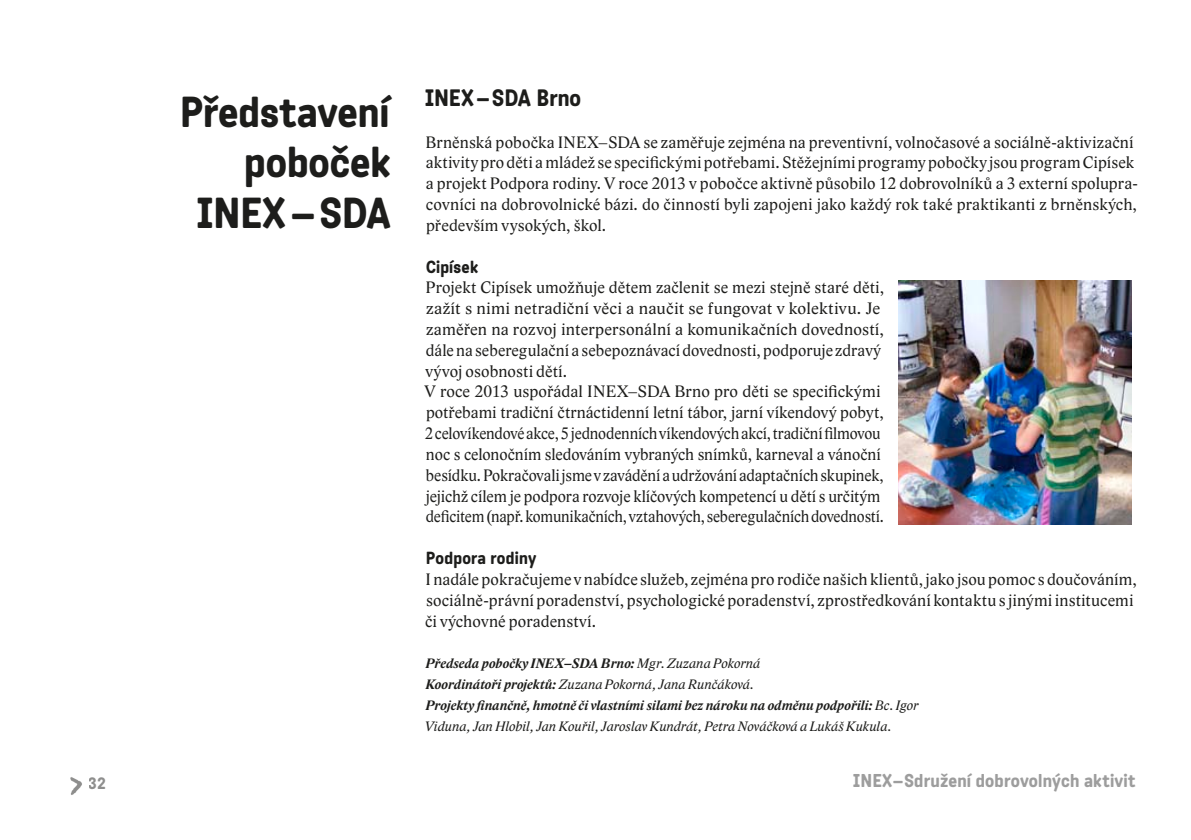
<style>
.page{position:relative;width:1191px;height:840px;background:#fff}
.page>*{position:absolute;margin:0;border:0;box-sizing:border-box;transform-origin:0 0}
.t1{font:500 42px/50.4px "Katarine Std";letter-spacing:-.005em;color:#1d1d1b;text-align:right}
.t2{font:500 23px "Katarine Std";color:#1d1d1b}
.t3{font:500 18px "Katarine Std";letter-spacing:.01em;color:#9d9d9d}
.t4{font:17px/20.8px "Lido ST";letter-spacing:.005em;color:#1d1d1b}
.t5{font:500 16px "Katarine Std";color:#1d1d1b}
.t6{font:italic 14px/20.8px "Lido ST";letter-spacing:.005em;color:#1d1d1b}
.s1{font-family:"Katarine Std";font-weight:500}
.s2{font-weight:700}
</style>
<div class="page">
<img style="left:70px;top:777px;width:12px;height:18px">
<img style="left:898px;top:281px;width:233px;height:243px">
<p class="t1" style="left:180px;top:85px;width:212px">Představení poboček<br>INEX–SDA</p>
<p class="t2" style="left:425px;top:82px;width:158px">INEX–SDA Brno</p>
<p class="t4" style="left:425px;top:131px;width:714px">Brněnská pobočka INEX–SDA se zaměřuje zejména na preventivní, volnočasové a sociálně-aktivizační aktivity pro děti a mládež se specifickými potřebami. Stěžejními programy pobočky jsou program Cipísek a projekt Podpora rodiny. V roce 2013 v pobočce aktivně působilo 12 dobrovolníků a 3 externí spolupra&shy;covníci na dobrovolnické bázi. do činností byli zapojeni jako každý rok také praktikanti z brněnských, především vysokých, škol.</p>
<p class="t4" style="left:425px;top:256px;width:461px"><span class="s1">Cipísek<br></span>Projekt Cipísek umožňuje dětem začlenit se mezi stejně staré děti, zažít s nimi netradiční věci a naučit se fungovat v kolektivu. Je zaměřen na rozvoj interpersonální a komunikačních dovedností, dále na seberegulační a sebepoznávací dovednosti, podporuje zdravý vývoj osobnosti dětí.<br>V roce 2013 uspořádal INEX–SDA Brno pro děti se specifickými potřebami tradiční čtrnáctidenní letní tábor, jarní víkendový pobyt, 2 celovíkendové akce, 5 jednodenních víkendových akcí, tradiční filmovou noc s celonočním sledováním vybraných snímků, karneval a vánoční besídku. Pokračovali jsme v zavádění a udržování adaptačních skupinek, jejichž cílem je podpora rozvoje klíčových kompetencí u dětí s určitým deficitem (např. komunikačních, vztahových, seberegulačních dovedností.</p>
<p class="t4" style="left:425px;top:547px;width:713px"><span class="s1">Podpora rodiny<br></span>I nadále pokračujeme v nabídce služeb, zejména pro rodiče našich klientů, jako jsou pomoc s doučováním, sociálně-právní poradenství, psychologické poradenství, zprostředkování kontaktu s jinými institucemi či výchovné poradenství.</p>
<p class="t6" style="left:425px;top:652px;width:495px"><span class="s2">Předseda pobočky INEX–SDA Brno:</span> Mgr. Zuzana Pokorná<br><span class="s2">Koordinátoři projektů:</span> Zuzana Pokorná, Jana Runčáková.<br><span class="s2">Projekty finančně, hmotně či vlastními silami bez nároku na odměnu podpořili:</span> Bc. Igor Viduna, Jan Hlobil, Jan Kouřil, Jaroslav Kundrát, Petra Nováčková a Lukáš Kukula.</p>
<p class="t5" style="left:89px;top:772px;width:18px">32</p>
<p class="t3" style="left:853px;top:767px;width:284px">INEX–Sdružení dobrovolných aktivit</p>
</div>
